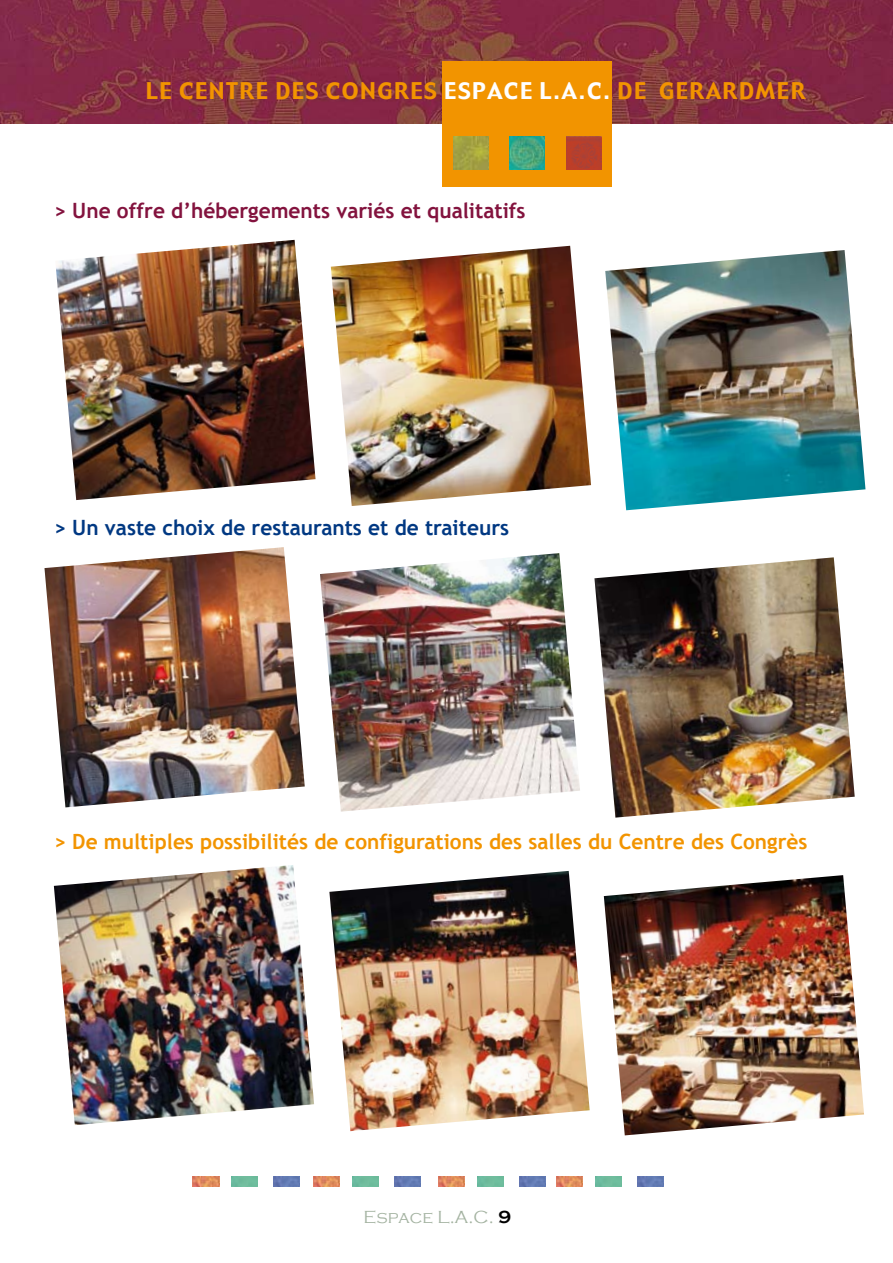
<style>
.page{position:relative;width:893px;height:1263px;background:#fff}
.page>*{position:absolute;margin:0;border:0;box-sizing:border-box;transform-origin:0 0}
.t1{font:22.5px "Gadget";letter-spacing:.07em;color:#f29400}
.t2{font:700 21px "Trebuchet MS";color:#f29400}
.t3{font:700 21px "Trebuchet MS";color:#83133e}
.t4{font:700 21px "Trebuchet MS";color:#003882}
.t5{font:300 18px "Copperplate Gothic";color:#a3b2a0}
.s1{color:#fff}
.s2{font-weight:700;color:#000}
</style>
<div class="page">
<img style="left:0;top:0;width:893px;height:123px">
<div style="left:442px;top:62px;width:170px;height:125px;background:#f29400"></div>
<img style="left:56px;top:240px;width:260px;height:260px">
<img style="left:331px;top:246px;width:260px;height:260px">
<img style="left:605px;top:250px;width:260px;height:260px">
<img style="left:44px;top:547px;width:261px;height:260px">
<img style="left:320px;top:553px;width:260px;height:259px">
<img style="left:594px;top:557px;width:261px;height:261px">
<img style="left:54px;top:865px;width:260px;height:260px">
<img style="left:329px;top:871px;width:261px;height:260px">
<img style="left:604px;top:875px;width:260px;height:260px">
<img style="left:566px;top:136px;width:35px;height:33px">
<img style="left:510px;top:136px;width:35px;height:33px">
<img style="left:454px;top:136px;width:34px;height:33px">
<img style="left:273px;top:1177px;width:27px;height:9px">
<img style="left:231px;top:1177px;width:27px;height:9px">
<img style="left:193px;top:1177px;width:26px;height:9px">
<img style="left:394px;top:1177px;width:27px;height:9px">
<img style="left:352px;top:1177px;width:26px;height:9px">
<img style="left:314px;top:1177px;width:26px;height:9px">
<div style="left:519px;top:1177px;width:27px;height:9px;background:#637bb4"></div>
<img style="left:520px;top:1177px;width:6px;height:9px">
<img style="left:477px;top:1177px;width:26px;height:9px">
<img style="left:439px;top:1177px;width:26px;height:9px">
<img style="left:637px;top:1177px;width:26px;height:9px">
<img style="left:595px;top:1177px;width:26px;height:9px">
<img style="left:556px;top:1177px;width:27px;height:9px">
<p class="t1" style="left:146px;top:76px;width:661px">LE CENTRE DES CONGRES <span class="s1">ESPACE L.A.C.</span> DE GERARDMER</p>
<p class="t3" style="left:54px;top:198px;width:473px">&gt; Une offre d’hébergements variés et qualitatifs</p>
<p class="t4" style="left:54px;top:514px;width:457px">&gt; Un vaste choix de restaurants et de traiteurs</p>
<p class="t2" style="left:54px;top:828px;width:755px">&gt; De multiples possibilités de configurations des salles du Centre des Congrès</p>
<p class="t5" style="left:364px;top:1207px;width:149px">Espace L.A.C. <span class="s2">9</span></p>
</div>
